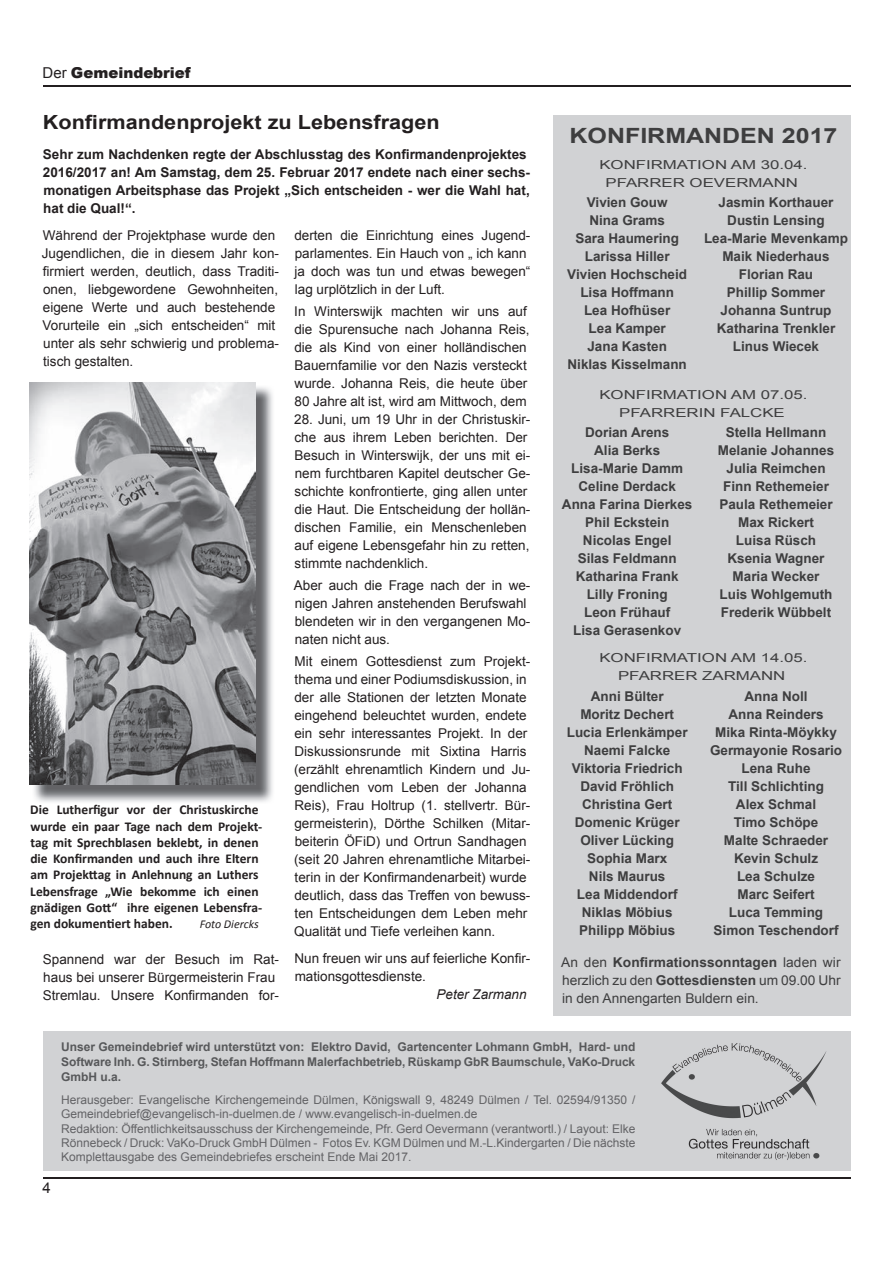
<style>
.page{position:relative;width:893px;height:1263px;background:#fff}
.page>*{position:absolute;margin:0;border:0;box-sizing:border-box;transform-origin:0 0}
.t1{font:700 21px "Arial";color:#3e3e3f;scale:1.19 1}
.t2{font:700 19.5px "Arial";color:#231f20;scale:1.11 1}
.t3{font:900 15px "Arial";color:#231f20}
.t4{font:15px "Arial";color:#231f20}
.t5{font:13.5px/18px "Arial";color:#231f20}
.t6{font:700 13.5px/18px "Arial";color:#3e3e3f;text-align:center}
.t7{font:700 13.5px/16.2px "Calibri";color:#231f20}
.t8{font:700 13.5px/18px "Arial";color:#231f20}
.t9{font:13.5px/18px "Arial";color:#3e3e3f;text-align:justify}
.t10{font:italic 13.5px "Arial";color:#231f20}
.t11{font:12.3px/18px "Arial";color:#3e3e3f;text-align:center;scale:1.36 1}
.t12{font:12px/14.4px "Arial";color:#636366}
.t13{font:700 12px/15px "Arial";letter-spacing:-.005em;color:#57585a;text-align:justify}
.t14{font:italic 12px "Calibri";color:#231f20}
.s1{font-weight:400}
.s2{font-weight:700}
</style>
<div class="page">
<hr style="left:43px;top:85px;width:807px;height:2px;background:#231f20">
<hr style="left:43px;top:1177px;width:807px;height:2px;background:#231f20">
<div style="left:43px;top:1031px;width:807px;height:139px;background:#d1d2d4"></div>
<img style="left:661px;top:1043px;width:166px;height:117px">
<div style="left:553px;top:115px;width:297px;height:900px;background:#d1d2d4"></div>
<img style="left:34px;top:387px;width:239px;height:415px">
<img style="left:30px;top:383px;width:226px;height:402px">
<p class="t3" style="left:43px;top:62px;width:150px"><span class="s1">Der</span> Gemeindebrief</p>
<h2 class="t2" style="left:43px;top:109px;width:359px">Konfirmandenprojekt zu Lebensfragen</h2>
<p class="t8" style="left:43px;top:146px;width:489px">Sehr zum Nachdenken regte der Abschlusstag des Konfirmandenprojektes 2016/2017 an! Am Samstag, dem 25. Februar 2017 endete nach einer sechs&shy;monatigen Arbeitsphase das Projekt „Sich entscheiden - wer die Wahl hat, hat die Qual!“.</p>
<p class="t5" style="left:42px;top:226px;width:239px">Während der Projektphase wurde den Jugendlichen, die in diesem Jahr kon&shy;firmiert werden, deutlich, dass Traditi&shy;onen, liebgewordene Gewohnheiten, eigene Werte und auch bestehende Vorurteile ein „sich entscheiden“ mit unter als sehr schwierig und problema&shy;tisch gestalten.</p>
<p class="t5" style="left:294px;top:226px;width:238px">derten die Einrichtung eines Jugend&shy;parlamentes. Ein Hauch von „ ich kann ja doch was tun und etwas bewegen“ lag urplötzlich in der Luft.</p>
<p class="t5" style="left:294px;top:302px;width:237px">In Winterswijk machten wir uns auf die Spurensuche nach Johanna Reis, die als Kind von einer holländischen Bauernfamilie vor den Nazis versteckt wurde. Johanna Reis, die heute über 80 Jahre alt ist, wird am Mittwoch, dem</p>
<p class="t5" style="left:294px;top:410px;width:238px">28. Juni, um 19 Uhr in der Christuskir&shy;che aus ihrem Leben berichten. Der Besuch in Winterswijk, der uns mit ei&shy;nem furchtbaren Kapitel deutscher Ge&shy;schichte konfrontierte, ging allen unter die Haut. Die Entscheidung der hollän&shy;dischen Familie, ein Menschenleben auf eigene Lebensgefahr hin zu retten, stimmte nachdenklich.</p>
<p class="t5" style="left:294px;top:576px;width:238px">Aber auch die Frage nach der in we&shy;nigen Jahren anstehenden Berufswahl blendeten wir in den vergangenen Mo&shy;naten nicht aus.</p>
<p class="t5" style="left:294px;top:653px;width:238px">Mit einem Gottesdienst zum Projekt&shy;thema und einer Podiumsdiskussion, in der alle Stationen der letzten Monate eingehend beleuchtet wurden, endete ein sehr interessantes Projekt. In der Diskussionsrunde mit Sixtina Harris (erzählt ehrenamtlich Kindern und Ju&shy;gendlichen vom Leben der Johanna Reis), Frau Holtrup (1. stellvertr. Bür&shy;germeisterin), Dörthe Schilken (Mitar&shy;beiterin ÖFiD) und Ortrun Sandhagen (seit 20 Jahren ehrenamtliche Mitarbei&shy;terin in der Konfirmandenarbeit) wurde deutlich, dass das Treffen von bewuss&shy;ten Entscheidungen dem Leben mehr Qualität und Tiefe verleihen kann.</p>
<p class="t5" style="left:295px;top:949px;width:237px">Nun freuen wir uns auf feierliche Konfir&shy;mationsgottesdienste.</p>
<p class="t10" style="left:436px;top:985px;width:92px">Peter Zarmann</p>
<p class="t7" style="left:30px;top:801px;width:233px">Die Lutherfigur vor der Christuskirche wurde ein paar Tage nach dem Projekt&shy;tag mit Sprechblasen beklebt, in denen die Konfirmanden und auch ihre Eltern am Projekttag in Anlehnung an Luthers Lebensfrage „Wie bekomme ich einen gnädigen Gott“ ihre eigenen Lebensfra&shy;gen dokumentiert haben.</p>
<p class="t14" style="left:200px;top:916px;width:61px">Foto Diercks</p>
<p class="t5" style="left:43px;top:950px;width:238px">Spannend war der Besuch im Rat&shy;haus bei unserer Bürgermeisterin Frau<br>Stremlau. Unsere Konfirmanden for-</p>
<h1 class="t1" style="left:569px;top:122px;width:227px">KONFIRMANDEN 2017</h1>
<p class="t11" style="left:599px;top:156px;width:155px">KONFIRMATION AM 30.04.<br>PFARRER OEVERMANN</p>
<p class="t6" style="left:567px;top:194px;width:121px">Vivien Gouw<br>Nina Grams<br>Sara Haumering<br>Larissa Hiller<br>Vivien Hochscheid<br>Lisa Hoffmann<br>Lea Hofhüser<br>Lea Kamper<br>Jana Kasten<br>Niklas Kisselmann</p>
<p class="t6" style="left:704px;top:194px;width:146px">Jasmin Korthauer<br>Dustin Lensing<br>Lea-Marie Mevenkamp<br>Maik Niederhaus<br>Florian Rau<br>Phillip Sommer<br>Johanna Suntrup<br>Katharina Trenkler<br>Linus Wiecek</p>
<p class="t11" style="left:599px;top:385px;width:155px">KONFIRMATION AM 07.05.<br>PFARRERIN FALCKE</p>
<p class="t6" style="left:562px;top:424px;width:132px">Dorian Arens<br>Alia Berks<br>Lisa-Marie Damm<br>Celine Derdack<br>Anna Farina Dierkes<br>Phil Eckstein<br>Nicolas Engel<br>Silas Feldmann<br>Katharina Frank<br>Lilly Froning<br>Leon Frühauf<br>Lisa Gerasenkov</p>
<p class="t6" style="left:718px;top:424px;width:118px">Stella Hellmann<br>Melanie Johannes<br>Julia Reimchen<br>Finn Rethemeier<br>Paula Rethemeier<br>Max Rickert<br>Luisa Rüsch<br>Ksenia Wagner<br>Maria Wecker<br>Luis Wohlgemuth<br>Frederik Wübbelt</p>
<p class="t11" style="left:599px;top:649px;width:155px">KONFIRMATION AM 14.05.<br>PFARRER ZARMANN</p>
<p class="t6" style="left:567px;top:687px;width:122px">Anni Bülter<br>Moritz Dechert<br>Lucia Erlenkämper<br>Naemi Falcke<br>Viktoria Friedrich<br>David Fröhlich<br>Christina Gert<br>Domenic Krüger<br>Oliver Lücking<br>Sophia Marx<br>Nils Maurus<br>Lea Middendorf<br>Niklas Möbius<br>Philipp Möbius</p>
<p class="t6" style="left:710px;top:687px;width:134px">Anna Noll<br>Anna Reinders<br>Mika Rinta-Möykky<br>Germayonie Rosario<br>Lena Ruhe<br>Till Schlichting<br>Alex Schmal<br>Timo Schöpe<br>Malte Schraeder<br>Kevin Schulz<br>Lea Schulze<br>Marc Seifert<br>Luca Temming<br>Simon Teschendorf</p>
<p class="t9" style="left:561px;top:953px;width:281px">An den <span class="s2">Konfirmationssonntagen</span> laden wir herzlich zu den <span class="s2">Gottesdiensten</span> um 09.00 Uhr in den Annengarten Buldern ein.</p>
<p class="t4" style="left:43px;top:1178px;width:10px">4</p>
<p class="t13" style="left:61px;top:1039px;width:576px">Unser Gemeindebrief wird unterstützt von: Elektro David, Gartencenter Lohmann GmbH, Hard- und Software Inh. G. Stirnberg, Stefan Hoffmann Malerfachbetrieb, Rüskamp GbR Baumschule, VaKo-Druck GmbH u.a.</p>
<p class="t12" style="left:61px;top:1092px;width:576px">Herausgeber: Evangelische Kirchengemeinde Dülmen, Königswall 9, 48249 Dülmen / Tel. 02594/91350 / Gemeindebrief@evangelisch-in-duelmen.de / www.evangelisch-in-duelmen.de<br>Redaktion: Öffentlichkeitsausschuss der Kirchengemeinde, Pfr. Gerd Oevermann (verantwortl.) / Layout: Elke Rönnebeck / Druck: VaKo-Druck GmbH Dülmen - Fotos Ev. KGM Dülmen und M.-L.Kindergarten / Die nächste Komplettausgabe des Gemeindebriefes erscheint Ende Mai 2017.</p>
</div>
